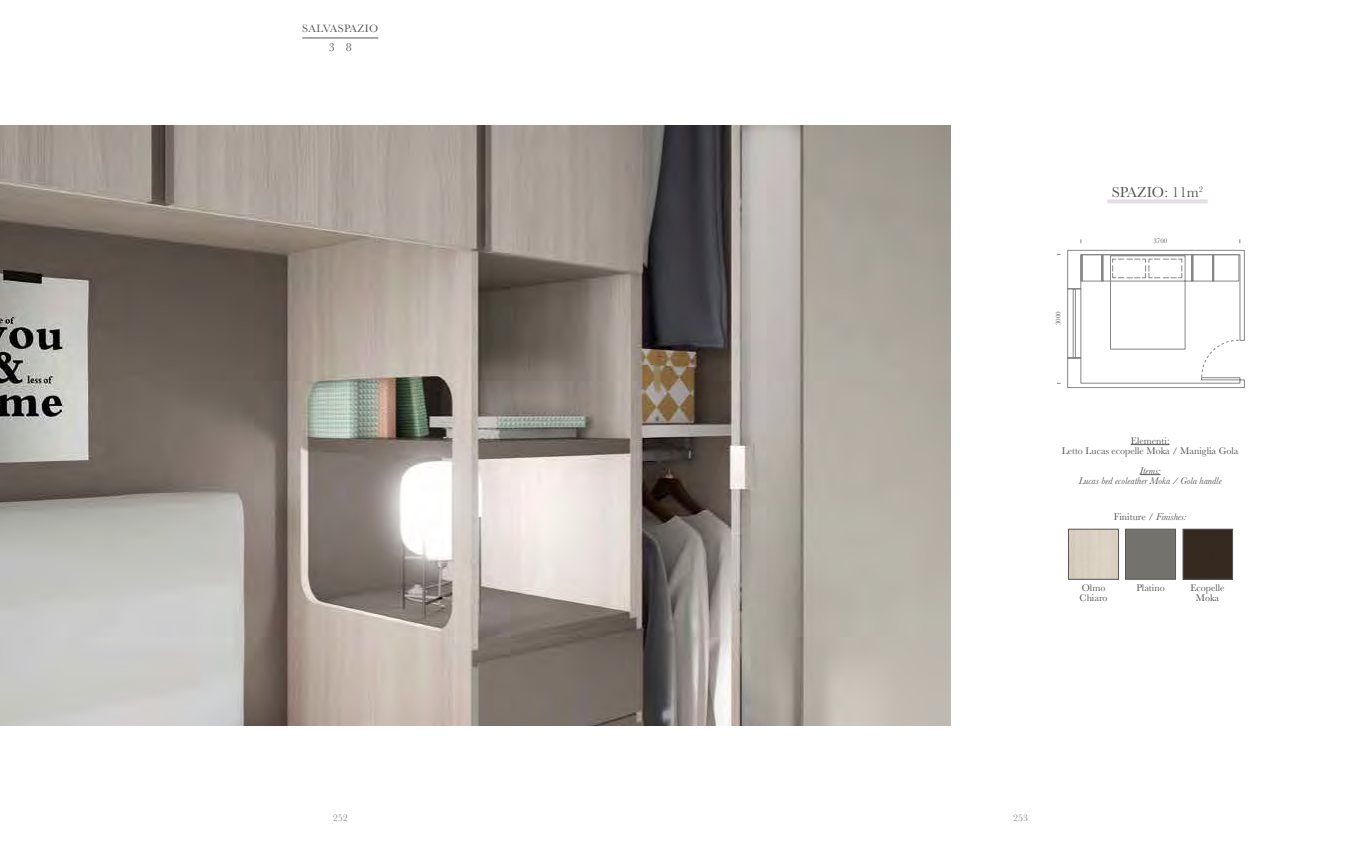
<style>
.page{position:relative;width:1361px;height:851px;background:#fff}
.page>*{position:absolute;margin:0;border:0;box-sizing:border-box;transform-origin:0 0}
.t1{font:15px "Baskerville";color:#575756}
.t2{font:12px "Baskerville";color:#575756}
.t3{font:11px "Baskerville";letter-spacing:.035em;color:#575756}
.t4{font:10px/10px "Baskerville";color:#575756;text-align:center}
.t5{font:italic 10px/10px "Baskerville";color:#575756;text-align:center}
.t6{font:10px "Baskerville";color:#878787}
.t7{font:7px "Baskerville";color:#575756}
.s1{font-style:italic}
</style>
<div class="page">
<hr style="left:302px;top:38px;width:76px;height:1px;background:#575756">
<hr style="left:1131px;top:444px;width:38px;height:1px;background:#575756">
<svg style="left:1139px;top:474px;width:21px;height:1px"></svg>
<div style="left:1068px;top:529px;width:50px;height:50px;border:1px solid #575756"></div>
<div style="left:1125px;top:529px;width:50px;height:50px;background:#74726d;border:1px solid #575756"></div>
<img style="left:0;top:125px;width:950px;height:600px">
<svg style="left:1067px;top:250px;width:177px;height:138px"></svg>
<svg style="left:1107px;top:199px;width:100px;height:4px"></svg>
<div style="left:1185px;top:531px;width:45px;height:46px;background:#352920"></div>
<div style="left:1183px;top:529px;width:49px;height:50px;border:1px solid #575756"></div>
<p class="t3" style="left:302px;top:21px;width:78px">SALVASPAZIO</p>
<p class="t2" style="left:329px;top:40px;width:25px">3 8</p>
<h1 class="t1" style="left:1112px;top:183px;width:93px">SPAZIO: 11m<sup>2</sup></h1>
<p class="t7" style="left:1054px;top:325px;width:15px;rotate:-90deg">3000</p>
<p class="t7" style="left:1153px;top:236px;width:15px">3700</p>
<p class="t4" style="left:1061px;top:435px;width:178px">Elementi:<br>Letto Lucas ecopelle Moka / Maniglia Gola</p>
<p class="t5" style="left:1078px;top:465px;width:144px">Items:<br>Lucas bed ecoleather Moka / Gola handle</p>
<p class="t4" style="left:1114px;top:512px;width:74px">Finiture / <span class="s1">Finishes:</span></p>
<p class="t4" style="left:1079px;top:583px;width:30px;text-align:left">Olmo<br>Chiaro</p>
<p class="t4" style="left:1136px;top:583px;width:30px">Platino</p>
<p class="t4" style="left:1190px;top:583px;width:36px">Ecopelle<br>Moka</p>
<p class="t6" style="left:333px;top:811px;width:16px">252</p>
<p class="t6" style="left:1013px;top:811px;width:16px">253</p>
</div>
